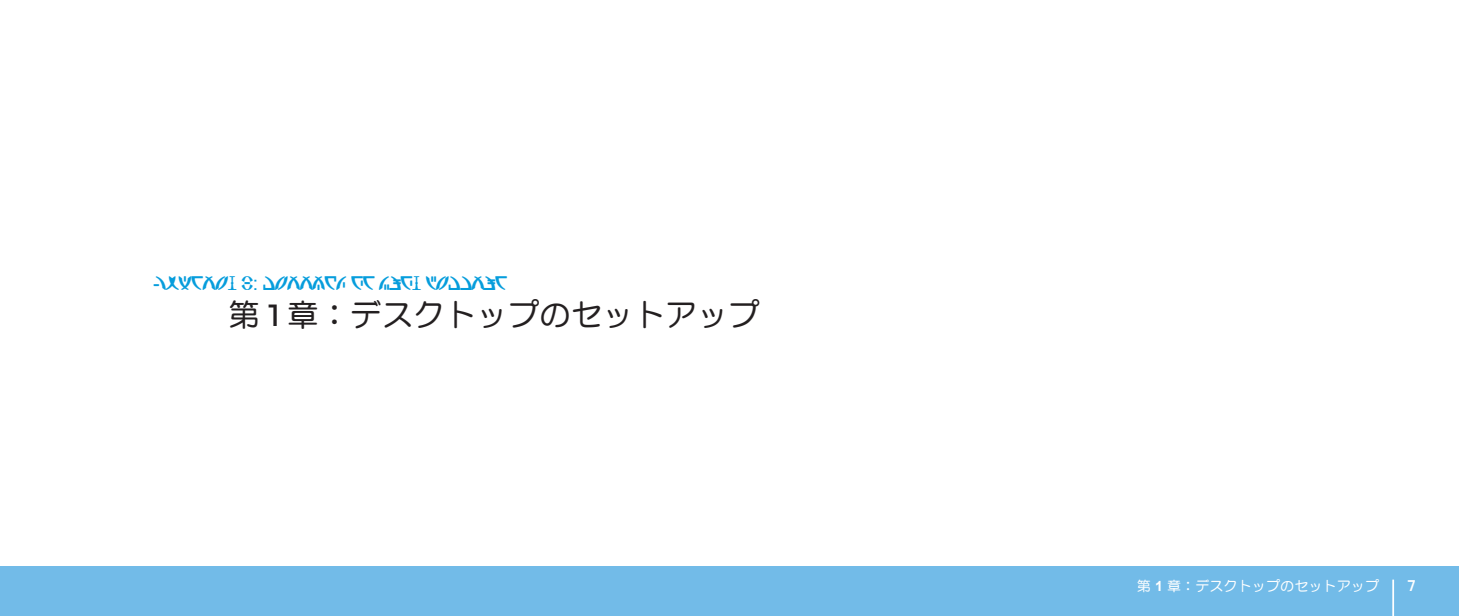
<style>
.page{position:relative;width:1459px;height:616px;background:#fff}
.page>*{position:absolute;margin:0;border:0;box-sizing:border-box;transform-origin:0 0}
.t1{font:31.5px "HG Marugothic B";color:#231f20}
.t2{font:19.25px "Aliencaret";color:#069ddc}
.t3{font:500 15.75px "Pill Alt 600 mg";color:#fff}
.t4{font:14px "HG Marugothic B";letter-spacing:.01em;color:#fff}
.s1{font-family:"Pill Gothic 600 mg";font-weight:600}
.s2{font-family:"Arial";font-weight:700}
</style>
<div class="page">
<div style="left:0;top:566px;width:1458px;height:49px;background:#72bbe8"></div>
<hr style="left:1392px;top:579px;width:2px;height:36px;background:#fff">
<p class="t2" style="left:154px;top:270px;width:355px">CHAPTER 1: SETTING UP YOUR DESKTOP</p>
<h1 class="t1" style="left:228px;top:299px;width:533px">第 <span class="s1">1</span> 章：デスクトップのセットアップ</h1>
<p class="t4" style="left:1136px;top:579px;width:244px">第 <span class="s2">1</span> 章：デスクトップのセットアップ</p>
<p class="t3" style="left:1407px;top:576px;width:9px">7</p>
</div>
